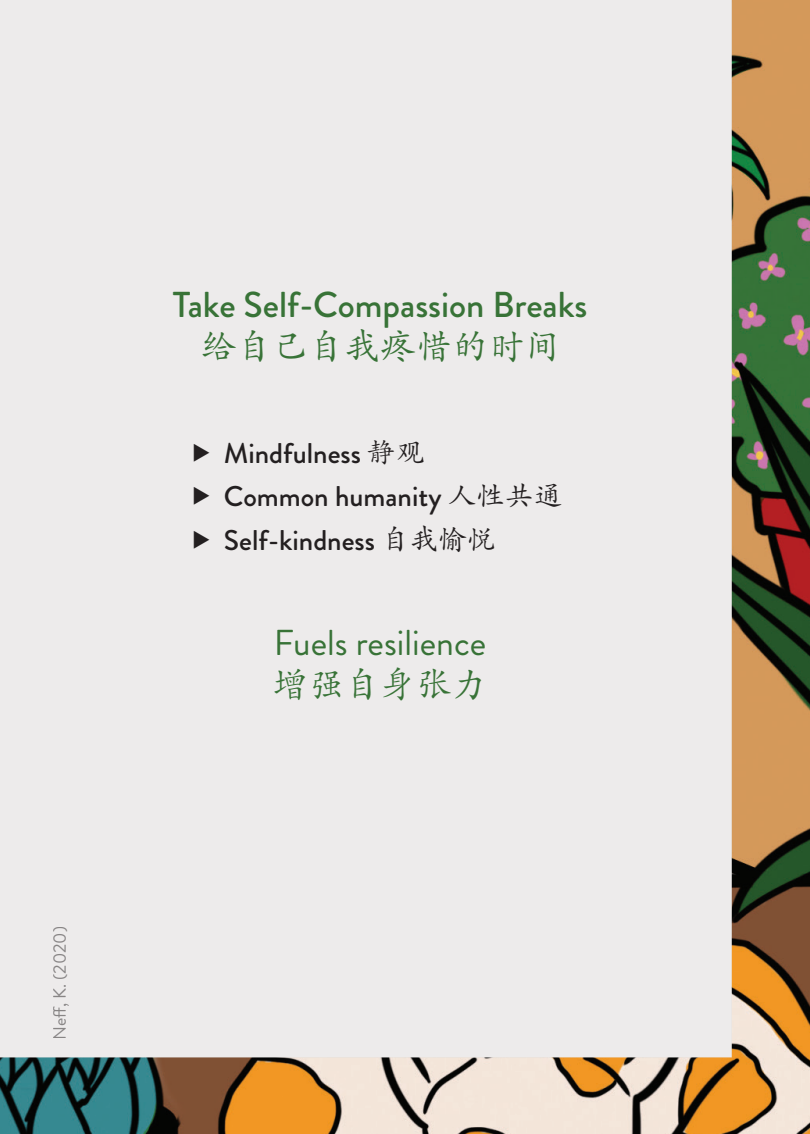
<style>
.page{position:relative;width:810px;height:1134px;background:#fff}
.page>*{position:absolute;margin:0;border:0;box-sizing:border-box;transform-origin:0 0}
.t1{font:500 36px "Brandon Grotesque";color:#387337}
.header_2{font:36px "Adobe Kaiti Std";color:#387337}
.header_2-2{font:36px "Brandon Grotesque";color:#387337}
.t2{font:500 28.5px "Brandon Grotesque";color:#231f20}
.t3{font:18px "Brandon Grotesque";color:#231f20}
.s1{font-family:"Adobe Kaiti Std";font-weight:400}
</style>
<div class="page">
<img style="left:0;top:0;width:810px;height:1134px">
<svg style="left:194px;top:443px;width:16px;height:18px"></svg>
<svg style="left:194px;top:487px;width:16px;height:18px"></svg>
<svg style="left:194px;top:530px;width:16px;height:18px"></svg>
<p class="t3" style="left:47px;top:1040px;width:115px;rotate:-90deg">Neff, K. (2020)</p>
<p class="t1" style="left:173px;top:280px;width:416px">Take Self-Compassion Breaks</p>
<p class="header_2" style="left:200px;top:325px;width:361px">给自己自我疼惜的时间</p>
<p class="t2" style="left:224px;top:433px;width:202px">Mindfulness <span class="s1">静观</span></p>
<p class="t2" style="left:224px;top:477px;width:339px">Common humanity <span class="s1">人性共通</span></p>
<p class="t2" style="left:224px;top:520px;width:273px">Self-kindness <span class="s1">自我愉悦</span></p>
<p class="header_2-2" style="left:274px;top:618px;width:214px">Fuels resilience</p>
<p class="header_2" style="left:272px;top:663px;width:217px">增强自身张力</p>
</div>
